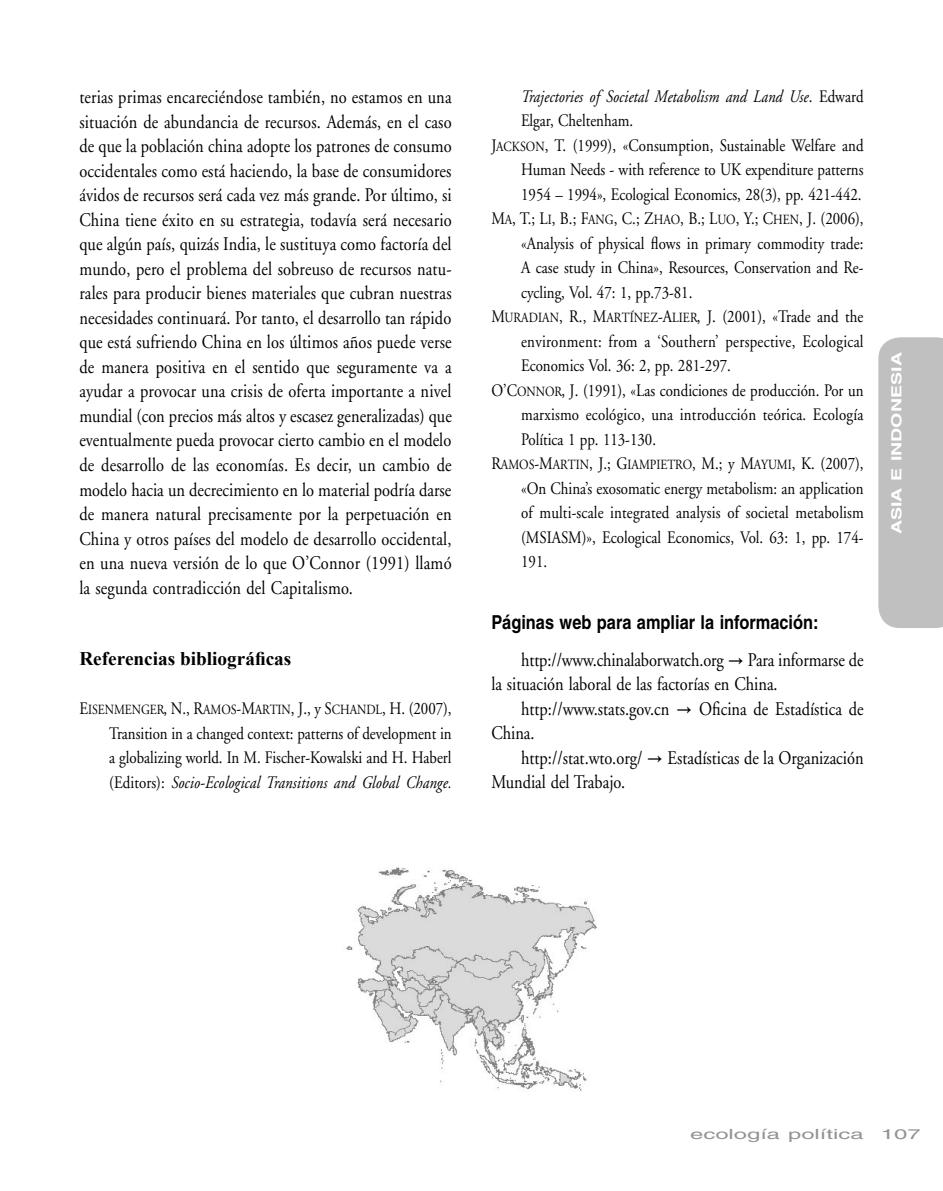
<style>
.page{position:relative;width:943px;height:1191px;background:#fff}
.page>*{position:absolute;margin:0;border:0;box-sizing:border-box;transform-origin:0 0}
.t1{font:19.25px/24.5px "Adobe Garamond";color:#000;scale:.85 1}
.t2{font:700 19.25px "Helvetica";color:#000;scale:.85 1}
.t3{font:700 19.25px "Times New Roman";color:#000}
.t4{font:17.5px/24.5px "Adobe Garamond";color:#000;text-align:justify;scale:.85 1}
.t5{font:italic 17.5px "Adobe Garamond";letter-spacing:.005em;color:#000;scale:.85 1}
.t6{font:17.5px "Adobe Garamond";letter-spacing:.02em;color:#000;scale:.85 1}
.t7{font:14px "Adobe Garamond";letter-spacing:-.005em;color:#000;scale:.85 1}
.t8{font:14px "Helvetica";color:#939393;scale:1.7 1}
.t9{font:700 14px "Helvetica";color:#fff;scale:1.4 1}
.s1{font-size:17.5px}
.s2{font-style:italic}
.s3{font-style:normal}
.s4{font-size:14px}
.s5{font-family:"Times New Roman"}
</style>
<div class="page">
<div style="left:878px;top:337px;width:65px;height:290px;background:#c0c0c0"></div>
<img style="left:346px;top:867px;width:251px;height:224px">
<p class="t1" style="left:79px;top:85px;width:439px;text-align:justify">terias primas encareciéndose también, no estamos en una situación de abundancia de recursos. Además, en el caso de que la población china adopte los patrones de consumo occidentales como está haciendo, la base de consumidores ávidos de recursos será cada vez más grande. Por último, si China tiene éxito en su estrategia, todavía será necesario que algún país, quizás India, le sustituya como factoría del mundo, pero el problema del sobreuso de recursos natu&shy;rales para producir bienes materiales que cubran nuestras necesidades continuará. Por tanto, el desarrollo tan rápido que está sufriendo China en los últimos años puede verse de manera positiva en el sentido que seguramente va a ayudar a provocar una crisis de oferta importante a nivel mundial (con precios más altos y escasez generalizadas) que eventualmente pueda provocar cierto cambio en el modelo de desarrollo de las economías. Es decir, un cambio de modelo hacia un decrecimiento en lo material podría darse de manera natural precisamente por la perpetuación en China y otros países del modelo de desarrollo occidental, en una nueva versión de lo que O’Connor (1991) llamó la segunda contradicción del Capitalismo.</p>
<p class="t3" style="left:79px;top:645px;width:213px">Referencias bibliográficas</p>
<p class="t7" style="left:79px;top:702px;width:439px"><span class="s1">E</span>ISENMENGER<span class="s1">, N., R</span>AMOS<span class="s1">-M</span>ARTIN<span class="s1">, J., y S</span>CHANDL<span class="s1">, H. (2007),</span></p>
<p class="t4" style="left:109px;top:721px;width:404px">Transition in a changed context: patterns of development in a globalizing world. In M. Fischer-Kowalski and H. Haberl (Editors): <span class="s2">Socio-Ecological Transitions and Global Change.</span></p>
<p class="t5" style="left:521px;top:87px;width:404px">Trajectories of Societal Metabolism and Land Use<span class="s3">. Edward</span></p>
<p class="t4" style="left:521px;top:109px;width:133px">Elgar, Cheltenham.</p>
<p class="t4" style="left:491px;top:133px;width:439px">J<span class="s4">ACKSON</span>, T. (1999), «Consumption, Sustainable Welfare and</p>
<p class="t4" style="left:521px;top:158px;width:404px">Human Needs - with reference to UK expenditure patterns</p>
<p class="t4" style="left:521px;top:182px;width:402px">1954 – 1994», Ecological Economics, 28(3), pp. 421-442.</p>
<p class="t4" style="left:491px;top:207px;width:439px">M<span class="s4">A</span>, T.; L<span class="s4">I</span>, B.; F<span class="s4">ANG</span>, C.; Z<span class="s4">HAO</span>, B.; L<span class="s4">UO</span>, Y.; C<span class="s4">HEN</span>, J. (2006),</p>
<p class="t4" style="left:521px;top:231px;width:404px">«Analysis of physical flows in primary commodity trade:</p>
<p class="t4" style="left:521px;top:256px;width:404px">A case study in China», Resources, Conservation and Re-</p>
<p class="t4" style="left:521px;top:280px;width:203px">cycling, Vol. 47: 1, pp.73-81.</p>
<p class="t4" style="left:491px;top:305px;width:439px">M<span class="s4">URADIAN</span>, R., M<span class="s4">ARTÍNEZ</span>-A<span class="s4">LIER</span>, J. (2001), «Trade and the</p>
<p class="t6" style="left:521px;top:332px;width:404px">environment: from a ‘Southern’ perspective, Ecological</p>
<p class="t4" style="left:521px;top:354px;width:248px">Economics Vol. 36: 2, pp. 281-297.</p>
<p class="t4" style="left:491px;top:378px;width:439px">O’C<span class="s4">ONNOR</span>, J. (1991), «Las condiciones de producción. Por un</p>
<p class="t4" style="left:521px;top:403px;width:404px">marxismo ecológico, una introducción teórica. Ecología</p>
<p class="t4" style="left:521px;top:427px;width:160px">Política 1 pp. 113-130.</p>
<p class="t4" style="left:491px;top:452px;width:439px">R<span class="s4">AMOS</span>-M<span class="s4">ARTIN</span>, J.; G<span class="s4">IAMPIETRO</span>, M.; y M<span class="s4">AYUMI</span>, K. (2007),</p>
<p class="t4" style="left:521px;top:476px;width:404px">«On China’s exosomatic energy metabolism: an application</p>
<p class="t4" style="left:521px;top:501px;width:405px">of multi-scale integrated analysis of societal metabolism</p>
<p class="t4" style="left:521px;top:525px;width:404px">(MSIASM)», Ecological Economics, Vol. 63: 1, pp. 174-</p>
<p class="t4" style="left:521px;top:550px;width:32px">191.</p>
<p class="t2" style="left:491px;top:610px;width:386px">Páginas web para ampliar la información:</p>
<p class="t1" style="left:491px;top:647px;width:439px;text-indent:30px">http://www.chinalaborwatch.org <span class="s5">→</span> Para informarse de la situación laboral de las factorías en China.</p>
<p class="t1" style="left:491px;top:696px;width:439px;text-indent:30px">http://www.stats.gov.cn <span class="s5">→</span> Oficina de Estadística de<br>China.</p>
<p class="t1" style="left:491px;top:745px;width:439px;text-indent:30px">http://stat.wto.org/ <span class="s5">→</span> Estadísticas de la Organización<br>Mundial del Trabajo.</p>
<p class="t9" style="left:888px;top:534px;width:131px;rotate:-90deg">ASIA E INDONESIA</p>
<p class="t8" style="left:690px;top:1126px;width:137px">ecología política 107</p>
</div>
